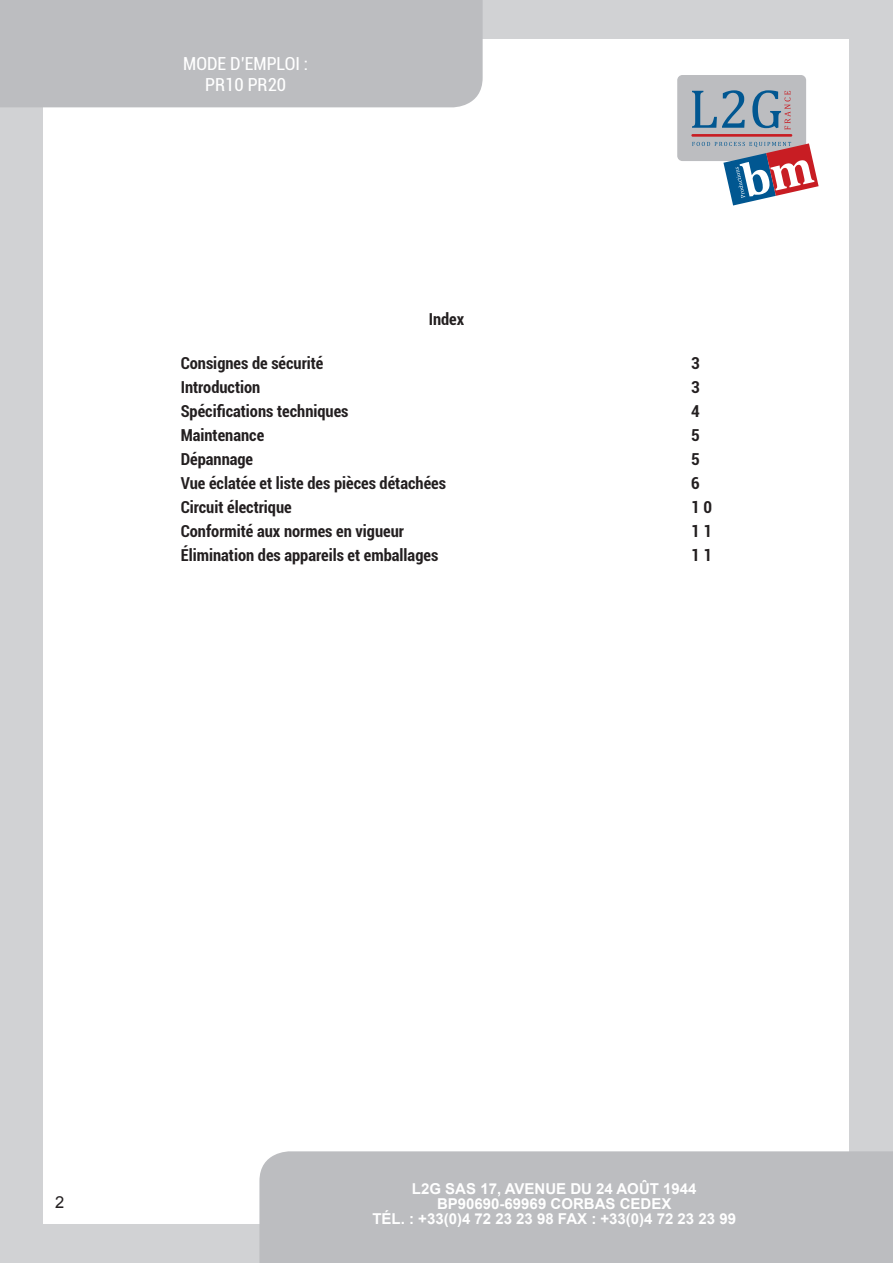
<style>
.page{position:relative;width:893px;height:1263px;background:#d1d2d4}
.page>*{position:absolute;margin:0;border:0;box-sizing:border-box;transform-origin:0 0}
.t1{font:condensed 18px/21px "Roboto";color:#fff;text-align:center}
.paragraphe{font:700 condensed 16.5px "Roboto";color:#231f20}
.t2{font:16.5px "Arial";color:#231f20}
.t3{font:700 15px/15px "Arial";color:#fff;text-align:center}
</style>
<div class="page">
<div style="left:44px;top:39px;width:805px;height:1185px;background:#fff"></div>
<div style="left:0;top:0;width:483px;height:107px;background:#bcbdc0"></div>
<div style="left:259px;top:1151px;width:634px;height:112px;background:#bcbdc0"></div>
<div style="left:677px;top:75px;width:129px;height:86px;background:#bcbdc0;border-radius:5px"></div>
<svg style="left:692px;top:90px;width:53px;height:38px"></svg>
<svg style="left:752px;top:90px;width:38px;height:40px"></svg>
<hr style="left:691px;top:134px;width:101px;height:3px;background:#c81d23">
<svg style="left:692px;top:142px;width:127px;height:63px"></svg>
<p class="t1" style="left:183px;top:52px;width:126px">MODE D’EMPLOI :<br>PR10 PR20</p>
<p class="paragraphe" style="left:429px;top:307px;width:37px">Index</p>
<p class="paragraphe" style="left:181px;top:351px;width:144px">Consignes de sécurité</p>
<p class="paragraphe" style="left:691px;top:351px;width:10px">3</p>
<p class="paragraphe" style="left:181px;top:375px;width:81px">Introduction</p>
<p class="paragraphe" style="left:691px;top:375px;width:10px">3</p>
<p class="paragraphe" style="left:181px;top:399px;width:169px">Spécifications techniques</p>
<p class="paragraphe" style="left:691px;top:399px;width:10px">4</p>
<p class="paragraphe" style="left:181px;top:423px;width:85px">Maintenance</p>
<p class="paragraphe" style="left:691px;top:423px;width:10px">5</p>
<p class="paragraphe" style="left:181px;top:448px;width:74px">Dépannage</p>
<p class="paragraphe" style="left:691px;top:448px;width:10px">5</p>
<p class="paragraphe" style="left:181px;top:472px;width:267px">Vue éclatée et liste des pièces détachées</p>
<p class="paragraphe" style="left:691px;top:472px;width:10px">6</p>
<p class="paragraphe" style="left:181px;top:496px;width:113px">Circuit électrique</p>
<p class="paragraphe" style="left:691px;top:496px;width:23px">10</p>
<p class="paragraphe" style="left:181px;top:520px;width:225px">Conformité aux normes en vigueur</p>
<p class="paragraphe" style="left:691px;top:520px;width:23px">11</p>
<p class="paragraphe" style="left:181px;top:544px;width:259px">Élimination des appareils et emballages</p>
<p class="paragraphe" style="left:691px;top:544px;width:23px">11</p>
<p class="t2" style="left:55px;top:1191px;width:11px">2</p>
<p class="t3" style="left:372px;top:1181px;width:365px">L2G SAS 17, AVENUE DU 24 AOÛT 1944<br>BP90690-69969 CORBAS CEDEX<br>TÉL. : +33(0)4 72 23 23 98 FAX : +33(0)4 72 23 23 99</p>
</div>
